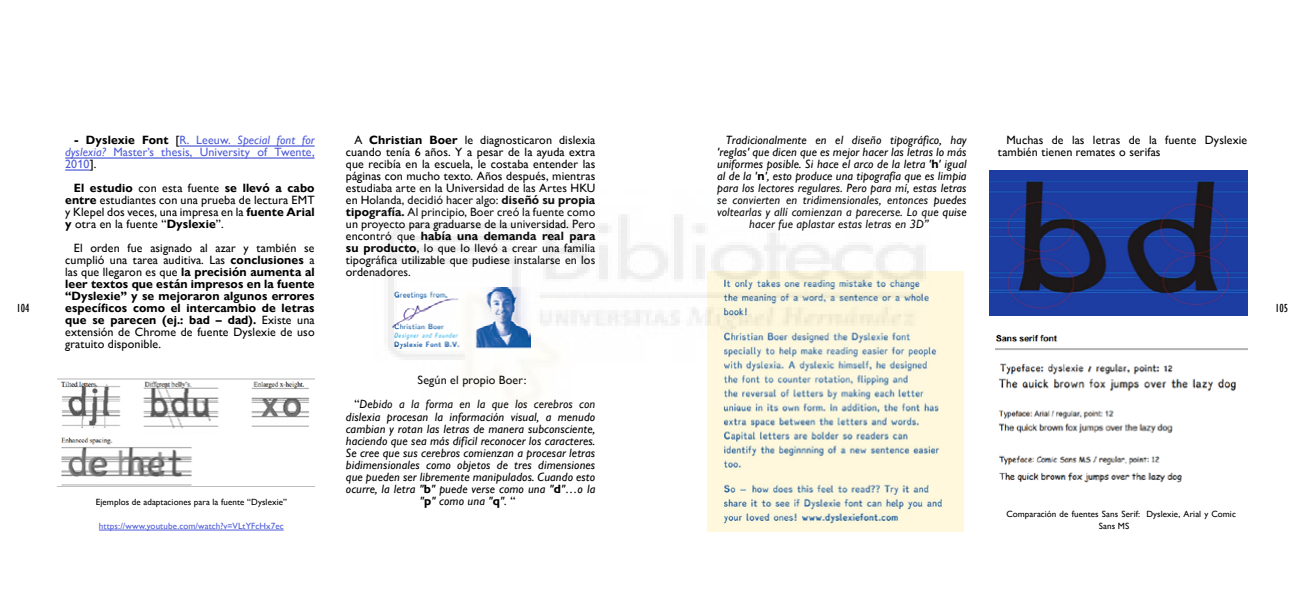
<style>
.page{position:relative;width:1304px;height:596px;background:#fff}
.page>*{position:absolute;margin:0;border:0;box-sizing:border-box;transform-origin:0 0}
.t1{font:italic 12px/12px "Gill Sans Nova";letter-spacing:.01em;color:#000;text-align:center}
.t2{font:12px/12px "Gill Sans Nova";letter-spacing:.01em;color:#000;text-align:justify}
.t3{font:700 12px/12px "Gill Sans Nova";letter-spacing:.01em;color:#000;text-align:justify}
.t4{font:12px/12px "Gill Sans Nova";letter-spacing:.01em;color:#4f5cd6;text-align:justify}
.t5{font:condensed 12px "Gill Sans";color:#000}
.t6{font:9px/12px "Gill Sans Nova";letter-spacing:.01em;color:#000}
.t7{font:9px "Gill Sans Nova";letter-spacing:.01em;color:#4f5cd6}
.s1{font-weight:700;color:#000}
.s2{color:#000}
.s3{font-style:italic}
.s4{font-weight:700}
.s5{font-weight:400}
.s6{font-weight:700;font-style:normal}
.s7{font-style:normal}
</style>
<div class="page">
<hr style="left:179px;top:145px;width:136px;height:1px;background:#4f5cd6">
<hr style="left:65px;top:157px;width:250px;height:1px;background:#4f5cd6">
<svg style="left:65px;top:169px;width:25px;height:1px"></svg>
<hr style="left:99px;top:529px;width:185px;height:1px;background:#4f5cd6">
<img style="left:57px;top:378px;width:257px;height:109px">
<img style="left:996px;top:334px;width:251px;height:149px">
<img style="left:708px;top:272px;width:256px;height:259px">
<img style="left:989px;top:170px;width:258px;height:145px">
<img style="left:388px;top:214px;width:543px;height:192px">
<p class="t4" style="left:65px;top:134px;width:251px;text-indent:9px"><span class="s1">- Dyslexie Font</span> <span class="s2">[</span>R. Leeuw. <span class="s3">Special font for dyslexia?</span> Master’s thesis, University of Twente, 2010<span class="s2">].</span></p>
<p class="t2" style="left:65px;top:182px;width:251px;text-indent:8px"><span class="s4">El estudio</span> con esta fuente <span class="s4">se llevó a cabo entre</span> estudiantes con una prueba de lectura EMT y Klepel dos veces, una impresa en la <span class="s4">fuente Arial y</span> otra en la fuente “<span class="s4">Dyslexie</span>”.</p>
<p class="t3" style="left:65px;top:242px;width:251px;text-indent:9px"><span class="s5">El orden fue asignado al azar y también se cumplió una tarea auditiva. Las</span> conclusiones <span class="s5">a las que llegaron es que</span> la precisión aumenta al leer textos que están impresos en la fuente “Dyslexie” y se mejoraron algunos errores específicos como el intercambio de letras que se parecen (ej.: bad – dad). <span class="s5">Existe una extensión de Chrome de fuente Dyslexie de uso gratuito disponible.</span></p>
<p class="t2" style="left:346px;top:134px;width:251px;text-indent:9px">A <span class="s4">Christian Boer</span> le diagnosticaron dislexia cuando tenía 6 años. Y a pesar de la ayuda extra que recibía en la escuela, le costaba entender las páginas con mucho texto. Años después, mientras estudiaba arte en la Universidad de las Artes HKU en Holanda, decidió hacer algo: <span class="s4">diseñó su propia tipografía.</span> Al principio, Boer creó la fuente como un proyecto para graduarse de la universidad. Pero encontró que <span class="s4">había una demanda real para su producto</span>, lo que lo llevó a crear una familia tipográfica utilizable que pudiese instalarse en los ordenadores.</p>
<p class="t1" style="left:726px;top:134px;width:242px">Tradicionalmente en el diseño tipográfico, hay</p>
<p class="t1" style="left:717px;top:146px;width:251px">'reglas' que dicen que es mejor hacer las letras lo más</p>
<p class="t1" style="left:717px;top:158px;width:251px">uniformes posible. Si hace el arco de la letra '<span class="s6">h</span>' igual</p>
<p class="t1" style="left:717px;top:170px;width:251px">al de la '<span class="s6">n</span>', esto produce una tipografía que es limpia</p>
<p class="t1" style="left:717px;top:182px;width:251px">para los lectores regulares. Pero para mí, estas letras</p>
<p class="t1" style="left:717px;top:194px;width:251px">se convierten en tridimensionales, entonces puedes</p>
<p class="t1" style="left:717px;top:206px;width:251px">voltearlas y allí comienzan a parecerse. Lo que quise</p>
<p class="t1" style="left:749px;top:218px;width:181px">hacer fue aplastar estas letras en 3D”</p>
<p class="t2" style="left:998px;top:134px;width:251px;text-indent:9px">Muchas de las letras de la fuente Dyslexie también tienen remates o serifas</p>
<p class="t5" style="left:16px;top:301px;width:15px">104</p>
<p class="t5" style="left:1275px;top:301px;width:15px">105</p>
<p class="t6" style="left:96px;top:495px;width:193px">Ejemplos de adaptaciones para la fuente “Dyslexie”</p>
<p class="t7" style="left:99px;top:520px;width:186px">https://www.youtube.com/watch?v=VLtYFcHx7ec</p>
<p class="t1" style="left:354px;top:368px;width:242px;line-height:24px"><span class="s7">Según el propio Boer:<br>“</span>Debido a la forma en la que los cerebros con</p>
<p class="t1" style="left:346px;top:410px;width:251px">dislexia procesan la información visual, a menudo cambian y rotan las letras de manera subconsciente, haciendo que sea más difícil reconocer los caracteres.<br>Se cree que sus cerebros comienzan a procesar letras bidimensionales como objetos de tres dimensiones que pueden ser libremente manipulados. Cuando esto ocurre, la letra "<span class="s6">b</span>" puede verse como una "<span class="s6">d</span>"…o la "<span class="s6">p</span>" como una "<span class="s6">q</span>". <span class="s7">“</span></p>
<p class="t6" style="left:1099px;top:507px;width:139px;text-indent:-92px">Comparación de fuentes Sans Serif: Dyslexie, Arial y Comic<br>Sans MS</p>
</div>
